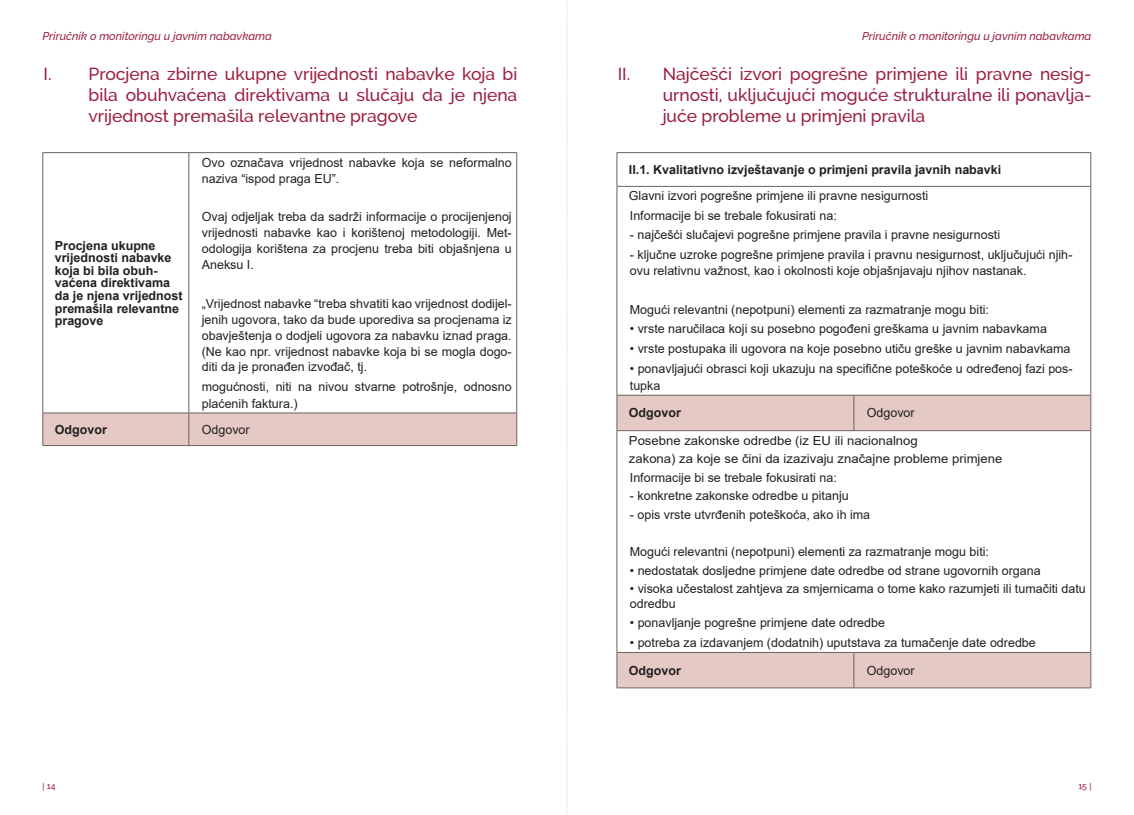
<style>
.page{position:relative;width:1134px;height:815px;background:#fff}
.page>*{position:absolute;margin:0;border:0;box-sizing:border-box;transform-origin:0 0}
.t1{font:500 17.5px/21px "Raleway";color:#9b1e3f;text-align:justify}
.t2{font:12.5px/15.9px "Arial";color:#231f20}
.t3{font:700 12.5px/12.6px "Arial";color:#231f20}
.t4{font:12.5px/18.5px "Arial";color:#231f20;scale:1.05 1}
.t5{font:italic 500 11.25px "Raleway";color:#9b1e3f}
.t6{font:500 8.75px "Raleway";color:#9b1e3f}
</style>
<div class="page">
<svg style="left:566px;top:1px;width:2px;height:813px"></svg>
<div style="left:44px;top:414px;width:472px;height:31px;background:#e5c9c4"></div>
<hr style="left:189px;top:153px;width:1px;height:260px;background:#6b6360">
<hr style="left:43px;top:413px;width:146px;height:1px;background:#6b6360">
<hr style="left:189px;top:413px;width:328px;height:1px;background:#6b6360">
<hr style="left:189px;top:413px;width:1px;height:32px;background:#6b6360">
<hr style="left:43px;top:152px;width:146px;height:1px;background:#6b6360">
<hr style="left:43px;top:153px;width:1px;height:260px;background:#6b6360">
<hr style="left:189px;top:152px;width:328px;height:1px;background:#6b6360">
<hr style="left:516px;top:153px;width:1px;height:260px;background:#6b6360">
<hr style="left:43px;top:413px;width:1px;height:32px;background:#6b6360">
<hr style="left:516px;top:413px;width:1px;height:32px;background:#6b6360">
<hr style="left:43px;top:445px;width:146px;height:1px;background:#6b6360">
<hr style="left:189px;top:445px;width:328px;height:1px;background:#6b6360">
<svg style="left:618px;top:396px;width:472px;height:292px"></svg>
<hr style="left:617px;top:186px;width:237px;height:1px;background:#6b6360">
<hr style="left:854px;top:186px;width:237px;height:1px;background:#6b6360">
<hr style="left:617px;top:395px;width:237px;height:1px;background:#6b6360">
<hr style="left:854px;top:395px;width:237px;height:1px;background:#6b6360">
<hr style="left:853px;top:396px;width:1px;height:34px;background:#6b6360">
<hr style="left:617px;top:652px;width:237px;height:1px;background:#6b6360">
<hr style="left:854px;top:652px;width:237px;height:1px;background:#6b6360">
<hr style="left:853px;top:653px;width:1px;height:35px;background:#6b6360">
<hr style="left:617px;top:396px;width:1px;height:34px;background:#6b6360">
<hr style="left:1090px;top:396px;width:1px;height:34px;background:#6b6360">
<hr style="left:617px;top:430px;width:237px;height:1px;background:#6b6360">
<hr style="left:854px;top:430px;width:237px;height:1px;background:#6b6360">
<hr style="left:617px;top:653px;width:1px;height:35px;background:#6b6360">
<hr style="left:1090px;top:653px;width:1px;height:35px;background:#6b6360">
<hr style="left:617px;top:688px;width:237px;height:1px;background:#6b6360">
<hr style="left:854px;top:688px;width:237px;height:1px;background:#6b6360">
<hr style="left:617px;top:152px;width:237px;height:1px;background:#6b6360">
<hr style="left:617px;top:153px;width:1px;height:33px;background:#6b6360">
<hr style="left:854px;top:152px;width:237px;height:1px;background:#6b6360">
<hr style="left:1090px;top:153px;width:1px;height:33px;background:#6b6360">
<hr style="left:617px;top:187px;width:1px;height:208px;background:#6b6360">
<hr style="left:1090px;top:187px;width:1px;height:208px;background:#6b6360">
<hr style="left:617px;top:431px;width:1px;height:221px;background:#6b6360">
<hr style="left:1090px;top:431px;width:1px;height:221px;background:#6b6360">
<p class="t5" style="left:43px;top:29px;width:231px">Priručnik o monitoringu u javnim nabavkama</p>
<p class="t5" style="left:862px;top:29px;width:231px">Priručnik o monitoringu u javnim nabavkama</p>
<h1 class="t1" style="left:89px;top:64px;width:430px;text-indent:-45px">I. Procjena zbirne ukupne vrijednosti nabavke koja bi bila obuhvaćena direktivama u slučaju da je njena vrijednost premašila relevantne pragove</h1>
<p class="t3" style="left:55px;top:239px;width:129px">Procjena ukupne vrijednosti nabavke koja bi bila obuh&shy;vaćena direktivama da je njena vrijednost premašila relevantne pragove</p>
<p class="t2" style="left:202px;top:154px;width:311px">Ovo označava vrijednost nabavke koja se neformalno naziva “ispod praga EU”.</p>
<p class="t2" style="left:202px;top:209px;width:311px;text-align:justify">Ovaj odjeljak treba da sadrži informacije o procijenjenoj vrijednosti nabavke kao i korištenoj metodologiji. Met&shy;odologija korištena za procjenu treba biti objašnjena u Aneksu I.</p>
<p class="t2" style="left:202px;top:295px;width:311px;text-align:justify">„Vrijednost nabavke “treba shvatiti kao vrijednost dodijel&shy;jenih ugovora, tako da bude uporediva sa procjenama iz obavještenja o dodjeli ugovora za nabavku iznad praga. (Ne kao npr. vrijednost nabavke koja bi se mogla dogo&shy;diti da je pronađen izvođač, tj.</p>
<p class="t2" style="left:202px;top:379px;width:311px;line-height:16.5px">mogućnosti, niti na nivou stvarne potrošnje, odnosno plaćenih faktura.)</p>
<p class="t3" style="left:55px;top:423px;width:54px">Odgovor</p>
<p class="t2" style="left:202px;top:421px;width:49px">Odgovor</p>
<h1 class="t1" style="left:663px;top:64px;width:430px;text-indent:-45px">II. Najčešći izvori pogrešne primjene ili pravne nesig&shy;urnosti, uključujući moguće strukturalne ili ponavlja&shy;juće probleme u primjeni pravila</h1>
<p class="t3" style="left:629px;top:163px;width:374px">II.1. Kvalitativno izvještavanje o primjeni pravila javnih nabavki</p>
<p class="t2" style="left:629px;top:186px;width:301px;line-height:19.5px">Glavni izvori pogrešne primjene ili pravne nesigurnosti<br>Informacije bi se trebale fokusirati na:</p>
<p class="t2" style="left:630px;top:227px;width:372px">- najčešći slučajevi pogrešne primjene pravila i pravne nesigurnosti</p>
<p class="t2" style="left:630px;top:246px;width:444px">- ključne uzroke pogrešne primjene pravila i pravnu nesigurnost, uključujući njih&shy;ovu relativnu važnost, kao i okolnosti koje objašnjavaju njihov nastanak.</p>
<p class="t2" style="left:630px;top:301px;width:361px">Mogući relevantni (nepotpuni) elementi za razmatranje mogu biti:</p>
<p class="t2" style="left:630px;top:321px;width:419px">• vrste naručilaca koji su posebno pogođeni greškama u javnim nabavkama</p>
<p class="t2" style="left:630px;top:340px;width:442px">• vrste postupaka ili ugovora na koje posebno utiču greške u javnim nabavkama</p>
<p class="t2" style="left:630px;top:360px;width:444px;line-height:17px">• ponavljajući obrasci koji ukazuju na specifične poteškoće u određenoj fazi pos&shy;tupka</p>
<p class="t3" style="left:629px;top:407px;width:54px">Odgovor</p>
<p class="t2" style="left:629px;top:399px;width:290px;line-height:27.2px;text-align:right">Odgovor<br>Posebne zakonske odredbe (iz EU ili nacionalnog</p>
<p class="t4" style="left:629px;top:450px;width:357px">zakona) za koje se čini da izazivaju značajne probleme primjene<br>Informacije bi se trebale fokusirati na:</p>
<p class="t2" style="left:630px;top:488px;width:220px">- konkretne zakonske odredbe u pitanju</p>
<p class="t2" style="left:630px;top:506px;width:242px">- opis vrste utvrđenih poteškoća, ako ih ima</p>
<p class="t2" style="left:630px;top:544px;width:361px">Mogući relevantni (nepotpuni) elementi za razmatranje mogu biti:</p>
<p class="t2" style="left:630px;top:562px;width:412px">• nedostatak dosljedne primjene date odredbe od strane ugovornih organa</p>
<p class="t2" style="left:630px;top:581px;width:457px;line-height:15px">• visoka učestalost zahtjeva za smjernicama o tome kako razumjeti ili tumačiti datu odredbu</p>
<p class="t2" style="left:630px;top:614px;width:257px">• ponavljanje pogrešne primjene date odredbe</p>
<p class="t2" style="left:630px;top:635px;width:407px">• potreba za izdavanjem (dodatnih) uputstava za tumačenje date odredbe</p>
<p class="t3" style="left:629px;top:664px;width:54px">Odgovor</p>
<p class="t2" style="left:867px;top:662px;width:49px">Odgovor</p>
<p class="t6" style="left:47px;top:781px;width:10px">14</p>
<p class="t6" style="left:1078px;top:781px;width:10px">15</p>
</div>
